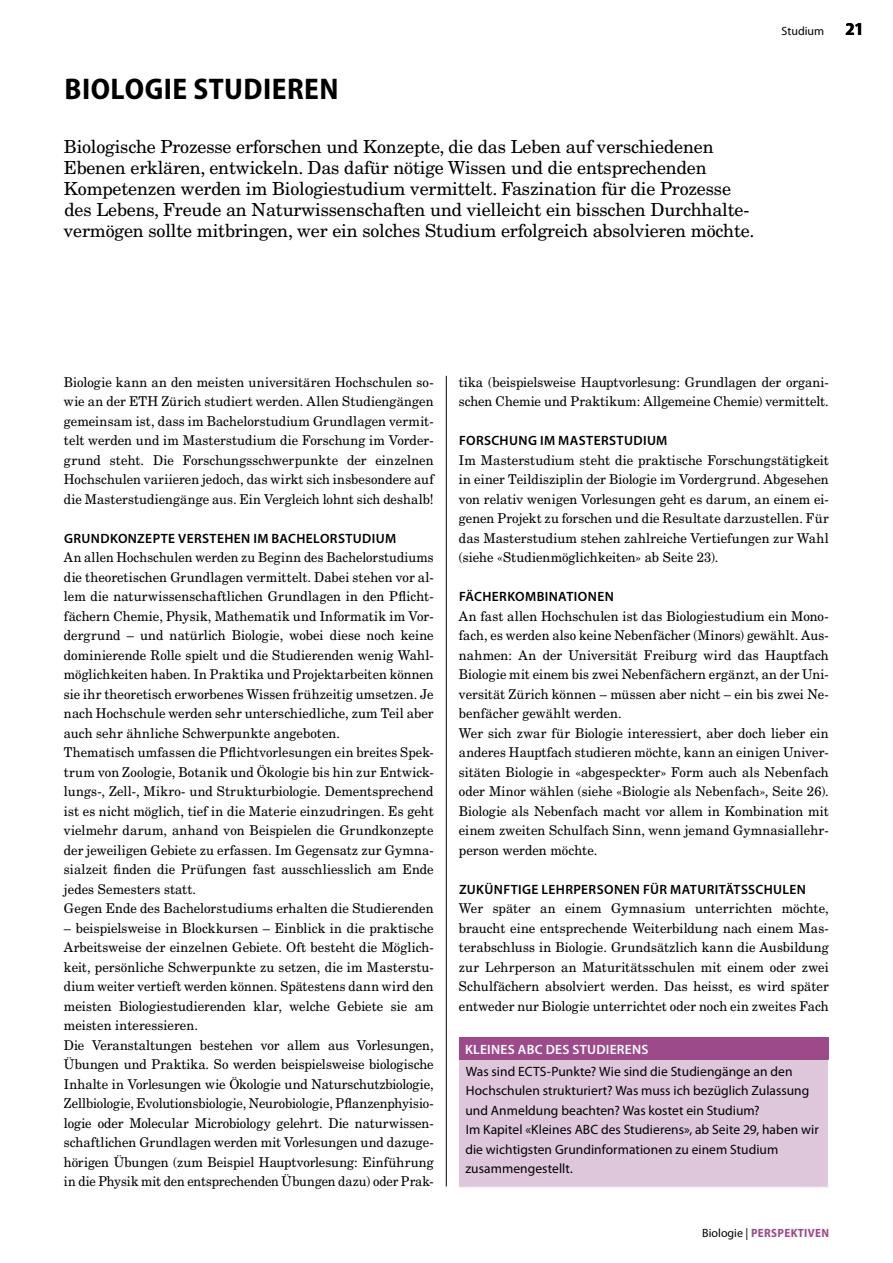
<style>
.page{position:relative;width:893px;height:1263px;background:#fff}
.page>*{position:absolute;margin:0;border:0;box-sizing:border-box;transform-origin:0 0}
.t1{font:700 semi-condensed 30px "Myriad Pro";letter-spacing:.015em;color:#000}
.t2{font:18px/21px "New Century Schlbk LT Std";letter-spacing:-.01em;color:#000}
.t3{font:13.5px/19.5px "New Century Schlbk LT Std";color:#000;scale:.96 1}
.t4{font:13.5px/19.5px "New Century Schlbk LT Std";color:#000;scale:.94 1}
.t5{font:13.5px/19.5px "Myriad Pro";letter-spacing:.005em;color:#000}
.t6{font:600 13.5px "Myriad Pro";letter-spacing:.03em;color:#000}
.t7{font:600 13.5px "Myriad Pro";letter-spacing:.02em;color:#fff}
.t8{font:700 semi-condensed 12px "Myriad Pro";letter-spacing:.03em;color:#9d4a8b}
.t9{font:12px "Myriad Pro";color:#000}
.s1{font-weight:700;font-stretch:semi-condensed;font-size:18px}
.s2{font-weight:400;font-stretch:normal;color:#000}
</style>
<div class="page">
<hr style="left:446px;top:376px;width:1px;height:810px;background:#000">
<div style="left:459px;top:1037px;width:369px;height:23px;background:#9d4a8b"></div>
<div style="left:459px;top:1060px;width:369px;height:127px;background:#dec7db"></div>
<h1 class="t1" style="left:65px;top:70px;width:276px">BIOLOGIE STUDIEREN</h1>
<p class="t2" style="left:64px;top:136px;width:692px">Biologische Prozesse erforschen und Konzepte, die das Leben auf verschiedenen Ebenen erklären, entwickeln. Das dafür nötige Wissen und die entsprechenden Kompetenzen werden im Biologiestudium vermittelt. Faszination für die Prozesse des Lebens, Freude an Naturwissenschaften und vielleicht ein bisschen Durchhalte&shy;vermögen sollte mitbringen, wer ein solches Studium erfolgreich absolvieren möchte.</p>
<p class="t9" style="left:781px;top:23px;width:84px">Studium <span class="s1">21</span></p>
<p class="t3" style="left:64px;top:372px;width:387px;text-align:justify">Biologie kann an den meisten universitären Hochschulen so&shy;wie an der ETH Zürich studiert werden. Allen Studiengängen gemeinsam ist, dass im Bachelorstudium Grundlagen vermit&shy;telt werden und im Masterstudium die Forschung im Vorder&shy;grund steht. Die Forschungsschwerpunkte der einzelnen Hochschulen variieren jedoch, das wirkt sich insbesondere auf die Masterstudiengänge aus. Ein Vergleich lohnt sich deshalb!</p>
<p class="t6" style="left:64px;top:530px;width:334px">GRUNDKONZEPTE VERSTEHEN IM BACHELORSTUDIUM</p>
<p class="t4" style="left:64px;top:548px;width:395px">An allen Hochschulen werden zu Beginn des Bachelorstudiums die theoretischen Grundlagen vermittelt. Dabei stehen vor al&shy;lem die naturwissenschaftlichen Grundlagen in den Pflicht&shy;fächern Chemie, Physik, Mathematik und Informatik im Vor&shy;dergrund – und natürlich Biologie, wobei diese noch keine dominierende Rolle spielt und die Studierenden wenig Wahl&shy;möglichkeiten haben. In Praktika und Projektarbeiten können sie ihr theoretisch erworbenes Wissen frühzeitig umsetzen. Je nach Hochschule werden sehr unterschiedliche, zum Teil aber auch sehr ähnliche Schwerpunkte angeboten.<br>Thematisch umfassen die Pflichtvorlesungen ein breites Spek&shy;trum von Zoologie, Botanik und Ökologie bis hin zur Entwick&shy;lungs-, Zell-, Mikro- und Strukturbiologie. Dementsprechend ist es nicht möglich, tief in die Materie einzudringen. Es geht vielmehr darum, anhand von Beispielen die Grundkonzepte der jeweiligen Gebiete zu erfassen. Im Gegensatz zur Gymna&shy;sialzeit finden die Prüfungen fast ausschliesslich am Ende jedes Semesters statt.<br>Gegen Ende des Bachelorstudiums erhalten die Studierenden</p>
<p class="t3" style="left:64px;top:918px;width:387px">– beispielsweise in Blockkursen – Einblick in die praktische Arbeitsweise der einzelnen Gebiete. Oft besteht die Möglich&shy;keit, persönliche Schwerpunkte zu setzen, die im Masterstu&shy;dium weiter vertieft werden können. Spätestens dann wird den meisten Biologiestudierenden klar, welche Gebiete sie am meisten interessieren.<br>Die Veranstaltungen bestehen vor allem aus Vorlesungen, Übungen und Praktika. So werden beispielsweise biologische Inhalte in Vorlesungen wie Ökologie und Naturschutzbiologie, Zellbiologie, Evolutionsbiologie, Neurobiologie, Pflanzenphyisio&shy;logie oder Molecular Microbiology gelehrt. Die naturwissen&shy;schaftlichen Grundlagen werden mit Vorlesungen und dazuge&shy;hörigen Übungen (zum Beispiel Hauptvorlesung: Einführung in die Physik mit den entsprechenden Übungen dazu) oder Prak-</p>
<p class="t3" style="left:459px;top:372px;width:387px">tika (beispielsweise Hauptvorlesung: Grundlagen der organi&shy;schen Chemie und Praktikum: Allgemeine Chemie) vermittelt.</p>
<p class="t6" style="left:459px;top:432px;width:210px">FORSCHUNG IM MASTERSTUDIUM</p>
<p class="t3" style="left:459px;top:450px;width:387px;text-align:justify">Im Masterstudium steht die praktische Forschungstätigkeit in einer Teildisziplin der Biologie im Vordergrund. Abgesehen von relativ wenigen Vorlesungen geht es darum, an einem ei&shy;genen Projekt zu forschen und die Resultate darzustellen. Für das Masterstudium stehen zahlreiche Vertiefungen zur Wahl (siehe «Studienmöglichkeiten» ab Seite 23).</p>
<p class="t6" style="left:459px;top:588px;width:156px">FÄCHERKOMBINATIONEN</p>
<p class="t3" style="left:459px;top:606px;width:387px">An fast allen Hochschulen ist das Biologiestudium ein Mono&shy;fach, es werden also keine Nebenfächer (Minors) gewählt. Aus&shy;nahmen: An der Universität Freiburg wird das Hauptfach Biologie mit einem bis zwei Nebenfächern ergänzt, an der Uni&shy;versität Zürich können – müssen aber nicht – ein bis zwei Ne&shy;benfächer gewählt werden.<br>Wer sich zwar für Biologie interessiert, aber doch lieber ein anderes Hauptfach studieren möchte, kann an einigen Univer&shy;sitäten Biologie in «abgespeckter» Form auch als Nebenfach oder Minor wählen (siehe «Biologie als Nebenfach», Seite 26).<br>Biologie als Nebenfach macht vor allem in Kombination mit einem zweiten Schulfach Sinn, wenn jemand Gymnasiallehr&shy;person werden möchte.</p>
<p class="t6" style="left:459px;top:881px;width:348px">ZUKÜNFTIGE LEHRPERSONEN FÜR MATURITÄTSSCHULEN</p>
<p class="t3" style="left:459px;top:899px;width:387px;text-align:justify">Wer später an einem Gymnasium unterrichten möchte, braucht eine entsprechende Weiterbildung nach einem Mas&shy;terabschluss in Biologie. Grundsätzlich kann die Ausbildung zur Lehrperson an Maturitätsschulen mit einem oder zwei Schulfächern absolviert werden. Das heisst, es wird später entweder nur Biologie unterrichtet oder noch ein zweites Fach</p>
<p class="t7" style="left:465px;top:1040px;width:185px">KLEINES ABC DES STUDIERENS</p>
<p class="t5" style="left:465px;top:1061px;width:355px">Was sind ECTS-Punkte? Wie sind die Studiengänge an den Hochschulen strukturiert? Was muss ich bezüglich Zulassung und Anmeldung beachten? Was kostet ein Studium?<br>Im Kapitel «Kleines ABC des Studierens», ab Seite 29, haben wir die wichtigsten Grundinformationen zu einem Studium zusammengestellt.</p>
<p class="t8" style="left:702px;top:1225px;width:128px"><span class="s2">Biologie |</span> PERSPEKTIVEN</p>
</div>
